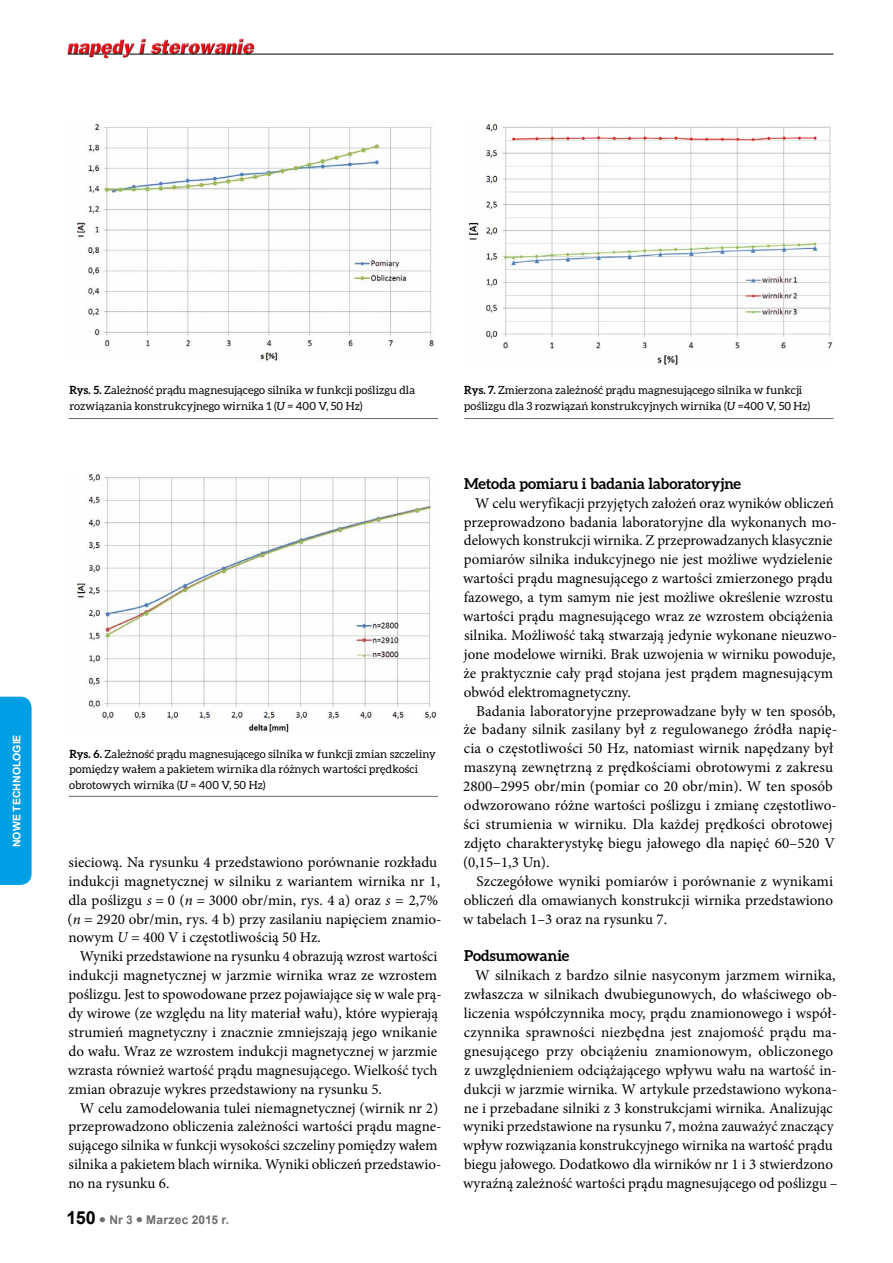
<style>
.page{position:relative;width:893px;height:1263px;background:#fff}
.page>*{position:absolute;margin:0;border:0;box-sizing:border-box;transform-origin:0 0}
.t1{font:15px/18.9px "Minion Pro";color:#000}
.t2{font:700 15px "Aleo";color:#000}
.t3{font:700 12px "Arial";letter-spacing:.02em;color:#706f6f}
.t4{font:11.25px/15.9px "Aleo";letter-spacing:.01em;color:#000}
.t5{font:700 10.5px "Arial";color:#fff}
.s1{font-weight:700}
.s2{font-style:italic}
.s3{font-size:18px;color:#000}
</style>
<div class="page">
<img style="left:67px;top:38px;width:190px;height:21px">
<hr style="left:129px;top:54px;width:704px;height:1px;background:#000">
<svg style="left:68px;top:54px;width:55px;height:1px"></svg>
<div style="left:0;top:697px;width:32px;height:188px;background:#009fe3"></div>
<img style="left:77px;top:123px;width:357px;height:238px">
<img style="left:77px;top:474px;width:359px;height:259px">
<img style="left:468px;top:123px;width:364px;height:242px">
<hr style="left:69px;top:418px;width:369px;height:1px;background:#686868">
<hr style="left:69px;top:796px;width:369px;height:1px;background:#686868">
<hr style="left:464px;top:418px;width:369px;height:1px;background:#686868">
<p class="t5" style="left:10px;top:847px;width:114px;rotate:-90deg">Nowe technologie</p>
<p class="t4" style="left:69px;top:382px;width:347px"><span class="s1">Rys. 5.</span> Zależność prądu magnesującego silnika w funkcji poślizgu dla rozwiązania konstrukcyjnego wirnika 1 (<span class="s2">U</span> = 400 V, 50 Hz)</p>
<p class="t4" style="left:464px;top:382px;width:348px"><span class="s1">Rys. 7.</span> Zmierzona zależność prądu magnesującego silnika w funkcji poślizgu dla 3 rozwiązań konstrukcyjnych wirnika (<span class="s2">U</span> =400 V, 50 Hz)</p>
<p class="t4" style="left:69px;top:745px;width:368px"><span class="s1">Rys. 6.</span> Zależność prądu magnesującego silnika w funkcji zmian szczeliny pomiędzy wałem a pakietem wirnika dla różnych wartości prędkości obrotowych wirnika (<span class="s2">U</span> = 400 V, 50 Hz)</p>
<p class="t1" style="left:68px;top:853px;width:375px">sieciową. Na rysunku 4 przedstawiono porównanie rozkładu indukcji magnetycznej w silniku z wariantem wirnika nr 1, dla poślizgu <span class="s2">s</span> = 0 (<span class="s2">n</span> = 3000 obr/min, rys. 4 a) oraz <span class="s2">s</span> = 2,7% (<span class="s2">n</span> = 2920 obr/min, rys. 4 b) przy zasilaniu napięciem znamio&shy;nowym <span class="s2">U</span> = 400 V i częstotliwością 50 Hz.</p>
<p class="t1" style="left:68px;top:947px;width:375px;text-indent:12px">Wyniki przedstawione na rysunku 4 obrazują wzrost wartości indukcji magnetycznej w jarzmie wirnika wraz ze wzrostem poślizgu. Jest to spowodowane przez pojawiające się w wale prą&shy;dy wirowe (ze względu na lity materiał wału), które wypierają strumień magnetyczny i znacznie zmniejszają jego wnikanie do wału. Wraz ze wzrostem indukcji magnetycznej w jarzmie wzrasta również wartość prądu magnesującego. Wielkość tych zmian obrazuje wykres przedstawiony na rysunku 5.</p>
<p class="t1" style="left:68px;top:1098px;width:375px;text-indent:11px">W celu zamodelowania tulei niemagnetycznej (wirnik nr 2) przeprowadzono obliczenia zależności wartości prądu magne&shy;sującego silnika w funkcji wysokości szczeliny pomiędzy wałem silnika a pakietem blach wirnika. Wyniki obliczeń przedstawio&shy;no na rysunku 6.</p>
<p class="t3" style="left:67px;top:1212px;width:164px"><span class="s3">150</span> ● Nr 3 ● Marzec 2015 r.</p>
<p class="t2" style="left:464px;top:475px;width:279px">Metoda pomiaru i badania laboratoryjne</p>
<p class="t1" style="left:463px;top:493px;width:375px;text-indent:12px">W celu weryfikacji przyjętych założeń oraz wyników obliczeń przeprowadzono badania laboratoryjne dla wykonanych mo&shy;delowych konstrukcji wirnika. Z przeprowadzanych klasycznie pomiarów silnika indukcyjnego nie jest możliwe wydzielenie wartości prądu magnesującego z wartości zmierzonego prądu fazowego, a tym samym nie jest możliwe określenie wzrostu wartości prądu magnesującego wraz ze wzrostem obciążenia silnika. Możliwość taką stwarzają jedynie wykonane nieuzwo&shy;jone modelowe wirniki. Brak uzwojenia w wirniku powoduje, że praktycznie cały prąd stojana jest prądem magnesującym obwód elektromagnetyczny.</p>
<p class="t1" style="left:463px;top:701px;width:376px;text-indent:13px">Badania laboratoryjne przeprowadzane były w ten sposób, że badany silnik zasilany był z regulowanego źródła napię&shy;cia o częstotliwości 50 Hz, natomiast wirnik napędzany był maszyną zewnętrzną z prędkościami obrotowymi z zakresu 2800–2995 obr/min (pomiar co 20 obr/min). W ten sposób odwzorowano różne wartości poślizgu i zmianę częstotliwo&shy;ści strumienia w wirniku. Dla każdej prędkości obrotowej zdjęto charakterystykę biegu jałowego dla napięć 60–520 V (0,15–1,3 Un).</p>
<p class="t1" style="left:463px;top:871px;width:371px;text-align:justify;text-indent:13px">Szczegółowe wyniki pomiarów i porównanie z wynikami obliczeń dla omawianych konstrukcji wirnika przedstawiono w tabelach 1–3 oraz na rysunku 7.</p>
<p class="t2" style="left:464px;top:947px;width:107px">Podsumowanie</p>
<p class="t1" style="left:463px;top:966px;width:376px;text-indent:12px">W silnikach z bardzo silnie nasyconym jarzmem wirnika, zwłaszcza w silnikach dwubiegunowych, do właściwego ob&shy;liczenia współczynnika mocy, prądu znamionowego i współ&shy;czynnika sprawności niezbędna jest znajomość prądu ma&shy;gnesującego przy obciążeniu znamionowym, obliczonego z uwzględnieniem odciążającego wpływu wału na wartość in&shy;dukcji w jarzmie wirnika. W artykule przedstawiono wykona&shy;ne i przebadane silniki z 3 konstrukcjami wirnika. Analizując wyniki przedstawione na rysunku 7, można zauważyć znaczący wpływ rozwiązania konstrukcyjnego wirnika na wartość prądu biegu jałowego. Dodatkowo dla wirników nr 1 i 3 stwierdzono wyraźną zależność wartości prądu magnesującego od poślizgu –</p>
</div>
